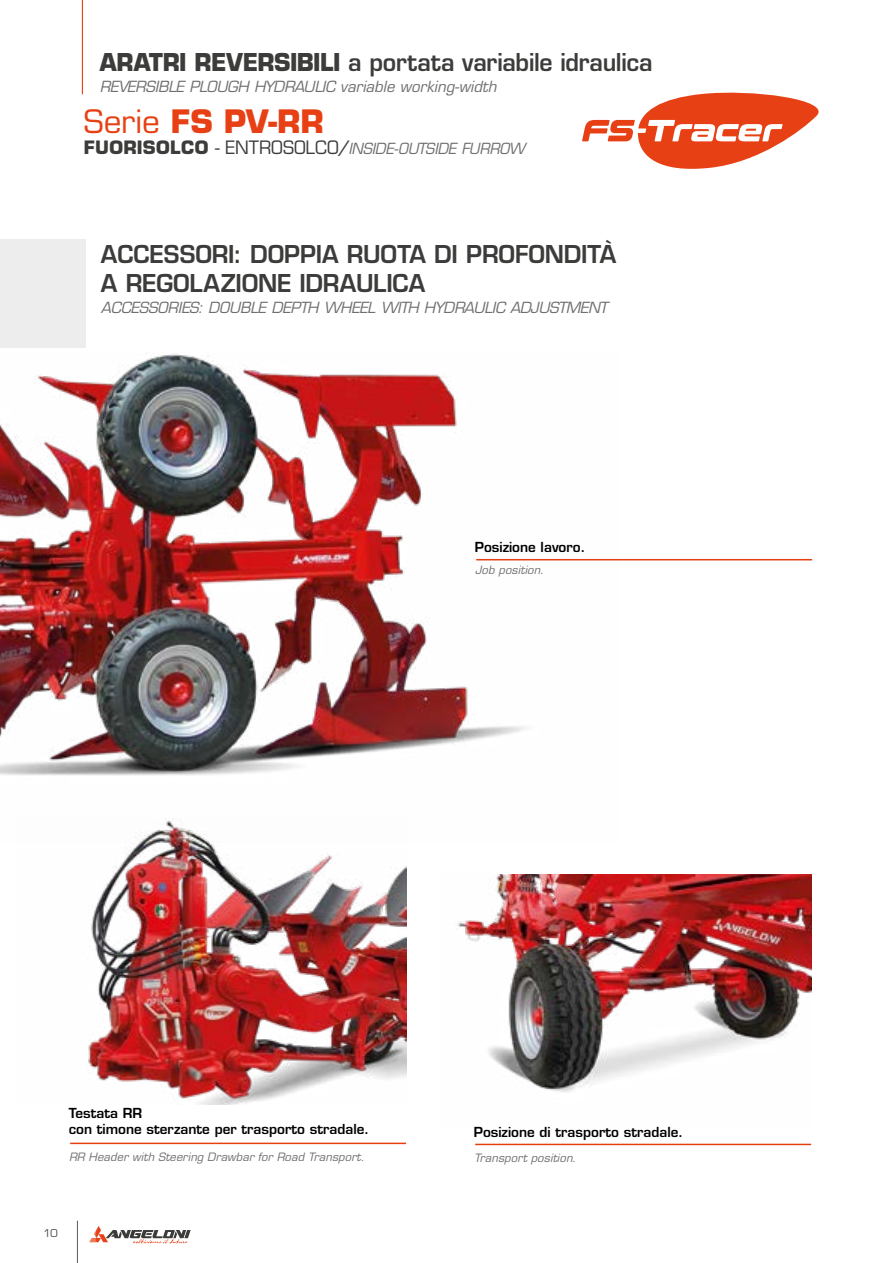
<style>
.page{position:relative;width:893px;height:1263px;background:#fff}
.page>*{position:absolute;margin:0;border:0;box-sizing:border-box;transform-origin:0 0}
.t1{font:700 31.5px "Eurostile LT Std";color:#e74015}
.t2{font:600 24px/28.8px "Eurostile LT Std";letter-spacing:-.01em;color:#3c3c3b}
.t3{font:600 24px "Eurostile LT Std";letter-spacing:-.01em;color:#3c3c3b;scale:.96 1}
.t4{font:italic 15px "Eurostile LT Std";letter-spacing:-.01em;color:#6f6f6f}
.t5{font:italic 15px "Eurostile LT Std";letter-spacing:-.03em;color:#6f6f6f}
.t6{font:600 13.5px/16.2px "Eurostile LT Std";color:#000}
.t7{font:italic 11.25px "Eurostile LT Std";letter-spacing:.01em;color:#6f6f6f}
.t8{font:10.5px "Eurostile LT Std";color:#4a4a49}
.s1{font-weight:700}
.s2{font-weight:400}
.s3{font-weight:700;font-style:normal;font-size:18px;color:#3c3c3b}
.s4{font-style:normal;font-size:18px;color:#3c3c3b}
</style>
<div class="page">
<svg style="left:89px;top:1226px;width:102px;height:18px"></svg>
<hr style="left:77px;top:1221px;width:1px;height:42px;background:#575756">
<div style="left:0;top:240px;width:85px;height:108px;background:#ededed"></div>
<hr style="left:82px;top:0;width:1px;height:94px;background:#e74015">
<svg style="left:582px;top:92px;width:237px;height:77px"></svg>
<img style="left:0;top:353px;width:620px;height:423px">
<img style="left:457px;top:874px;width:354px;height:218px">
<hr style="left:476px;top:559px;width:336px;height:1px;background:#e74010">
<hr style="left:475px;top:1144px;width:336px;height:1px;background:#e74010">
<hr style="left:70px;top:1142px;width:336px;height:2px;background:#e74010">
<img style="left:88px;top:819px;width:318px;height:285px">
<h2 class="t3" style="left:100px;top:47px;width:577px"><span class="s1">ARATRI REVERSIBILI</span> a portata variabile idraulica</h2>
<p class="t4" style="left:100px;top:77px;width:398px">REVERSIBLE PLOUGH HYDRAULIC variable working-width</p>
<h1 class="t1" style="left:84px;top:102px;width:241px"><span class="s2">Serie</span> FS PV-RR</h1>
<p class="t4" style="left:84px;top:140px;width:443px"><span class="s3">FUORISOLCO</span> <span class="s4">- ENTROSOLCO/</span>INSIDE-OUTSIDE FURROW</p>
<h2 class="t2" style="left:101px;top:240px;width:517px">ACCESSORI: DOPPIA RUOTA DI PROFONDITÀ<br>A REGOLAZIONE IDRAULICA</h2>
<p class="t5" style="left:101px;top:298px;width:508px">ACCESSORIES: DOUBLE DEPTH WHEEL WITH HYDRAULIC ADJUSTMENT</p>
<p class="t6" style="left:475px;top:539px;width:112px">Posizione lavoro.</p>
<p class="t7" style="left:475px;top:563px;width:70px">Job position.</p>
<p class="t6" style="left:69px;top:1105px;width:302px">Testata RR<br>con timone sterzante per trasporto stradale.</p>
<p class="t6" style="left:474px;top:1124px;width:211px">Posizione di trasporto stradale.</p>
<p class="t7" style="left:69px;top:1150px;width:297px">RR Header with Steering Drawbar for Road Transport.</p>
<p class="t7" style="left:474px;top:1151px;width:104px">Transport position.</p>
<p class="t8" style="left:43px;top:1226px;width:16px">10</p>
</div>
